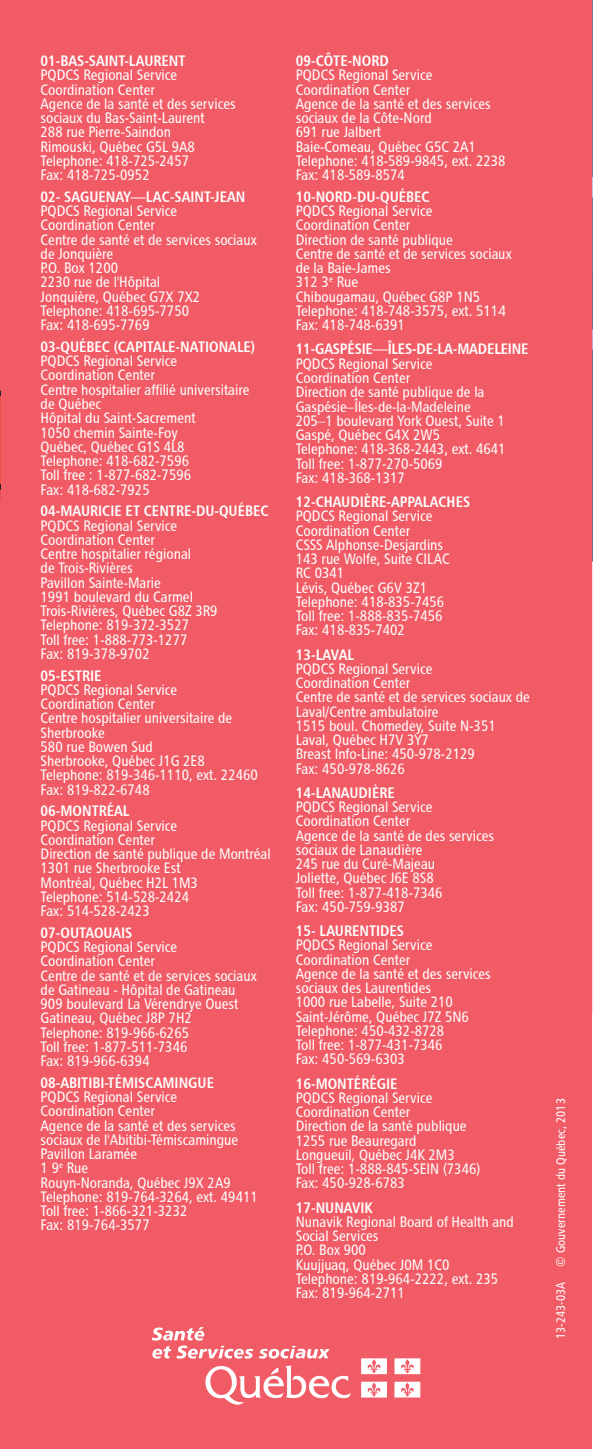
<style>
.page{position:relative;width:593px;height:1449px;background:#fff}
.page>*{position:absolute;margin:0;border:0;box-sizing:border-box;transform-origin:0 0}
.t1{font:15px/14.2px "Chaloult Cond Normal";color:#fff}
.t2{font:15px "Chaloult Cond Demi Gras Normal";color:#fff}
.t3{font:12.5px "Chaloult Cond Normal";color:#fff}
</style>
<div class="page">
<hr style="left:0;top:0;width:1px;height:1449px;background:#fff2e9">
<div style="left:1px;top:0;width:590px;height:1449px;background:#f15b65"></div>
<svg style="left:205px;top:1365px;width:146px;height:40px"></svg>
<svg style="left:152px;top:1327px;width:101px;height:31px"></svg>
<svg style="left:259px;top:1346px;width:70px;height:12px"></svg>
<svg style="left:361px;top:1358px;width:25px;height:16px"></svg>
<svg style="left:394px;top:1358px;width:26px;height:16px"></svg>
<svg style="left:361px;top:1381px;width:25px;height:16px"></svg>
<svg style="left:394px;top:1381px;width:26px;height:16px"></svg>
<svg style="left:0;top:379px;width:1px;height:129px"></svg>
<svg style="left:0;top:858px;width:1px;height:591px"></svg>
<svg style="left:591px;top:0;width:2px;height:1018px;background:#d57f8e"></svg>
<p class="t2" style="left:41px;top:51px;width:146px">01-BAS-SAINT-LAURENT</p>
<p class="t1" style="left:41px;top:68px;width:196px">PQDCS Regional Service<br>Coordination Center<br>Agence de la santé et des services sociaux du Bas-Saint-Laurent<br>288 rue Pierre-Saindon<br>Rimouski, Québec G5L 9A8<br>Telephone: 418-725-2457<br>Fax: 418-725-0952</p>
<p class="t2" style="left:41px;top:187px;width:206px">02- SAGUENAY—LAC-SAINT-JEAN</p>
<p class="t1" style="left:41px;top:204px;width:217px">PQDCS Regional Service<br>Coordination Center<br>Centre de santé et de services sociaux de Jonquière<br>P.O. Box 1200<br>2230 rue de l'Hôpital<br>Jonquière, Québec G7X 7X2<br>Telephone: 418-695-7750<br>Fax: 418-695-7769</p>
<p class="t2" style="left:41px;top:337px;width:216px">03-QUÉBEC (CAPITALE-NATIONALE)</p>
<p class="t1" style="left:41px;top:354px;width:210px">PQDCS Regional Service<br>Coordination Center<br>Centre hospitalier affilié universitaire de Québec<br>Hôpital du Saint-Sacrement<br>1050 chemin Sainte-Foy<br>Québec, Québec G1S 4L8<br>Telephone: 418-682-7596<br>Toll free : 1-877-682-7596<br>Fax: 418-682-7925</p>
<p class="t2" style="left:41px;top:501px;width:229px">04-MAURICIE ET CENTRE-DU-QUÉBEC</p>
<p class="t1" style="left:41px;top:518px;width:178px">PQDCS Regional Service<br>Coordination Center<br>Centre hospitalier régional<br>de Trois-Rivières<br>Pavillon Sainte-Marie<br>1991 boulevard du Carmel<br>Trois-Rivières, Québec G8Z 3R9<br>Telephone: 819-372-3527<br>Toll free: 1-888-773-1277<br>Fax: 819-378-9702</p>
<p class="t2" style="left:41px;top:666px;width:62px">05-ESTRIE</p>
<p class="t1" style="left:41px;top:682px;width:218px">PQDCS Regional Service<br>Coordination Center<br>Centre hospitalier universitaire de<br>Sherbrooke<br>580 rue Bowen Sud<br>Sherbrooke, Québec J1G 2E8<br>Telephone: 819-346-1110, ext. 22460<br>Fax: 819-822-6748</p>
<p class="t2" style="left:41px;top:801px;width:90px">06-MONTRÉAL</p>
<p class="t1" style="left:41px;top:818px;width:231px">PQDCS Regional Service<br>Coordination Center<br>Direction de santé publique de Montréal<br>1301 rue Sherbrooke Est<br>Montréal, Québec H2L 1M3<br>Telephone: 514-528-2424<br>Fax: 514-528-2423</p>
<p class="t2" style="left:41px;top:923px;width:93px">07-OUTAOUAIS</p>
<p class="t1" style="left:41px;top:939px;width:217px">PQDCS Regional Service<br>Coordination Center<br>Centre de santé et de services sociaux de Gatineau - Hôpital de Gatineau<br>909 boulevard La Vérendrye Ouest<br>Gatineau, Québec J8P 7H2<br>Telephone: 819-966-6265<br>Toll free: 1-877-511-7346<br>Fax: 819-966-6394</p>
<p class="t2" style="left:41px;top:1073px;width:175px">08-ABITIBI-TÉMISCAMINGUE</p>
<p class="t1" style="left:41px;top:1089px;width:218px">PQDCS Regional Service<br>Coordination Center<br>Agence de la santé et des services sociaux de l'Abitibi-Témiscamingue<br>Pavillon Laramée<br>1 9<sup>e</sup> Rue<br>Rouyn-Noranda, Québec J9X 2A9<br>Telephone: 819-764-3264, ext. 49411<br>Toll free: 1-866-321-3232<br>Fax: 819-764-3577</p>
<p class="t2" style="left:295px;top:51px;width:94px">09-CÔTE-NORD</p>
<p class="t1" style="left:295px;top:68px;width:211px">PQDCS Regional Service<br>Coordination Center<br>Agence de la santé et des services sociaux de la Côte-Nord<br>691 rue Jalbert<br>Baie-Comeau, Québec G5C 2A1<br>Telephone: 418-589-9845, ext. 2238<br>Fax: 418-589-8574</p>
<p class="t2" style="left:295px;top:187px;width:135px">10-NORD-DU-QUÉBEC</p>
<p class="t1" style="left:295px;top:204px;width:217px">PQDCS Regional Service<br>Coordination Center<br>Direction de santé publique<br>Centre de santé et de services sociaux de la Baie-James<br>312 3<sup>e</sup> Rue<br>Chibougamau, Québec G8P 1N5<br>Telephone: 418-748-3575, ext. 5114<br>Fax: 418-748-6391</p>
<p class="t2" style="left:295px;top:340px;width:234px">11-GASPÉSIE—ÎLES-DE-LA-MADELEINE</p>
<p class="t1" style="left:295px;top:356px;width:211px">PQDCS Regional Service<br>Coordination Center<br>Direction de santé publique de la<br>Gaspésie–Îles-de-la-Madeleine<br>205–1 boulevard York Ouest, Suite 1<br>Gaspé, Québec G4X 2W5<br>Telephone: 418-368-2443, ext. 4641<br>Toll free: 1-877-270-5069<br>Fax: 418-368-1317</p>
<p class="t2" style="left:295px;top:492px;width:176px">12-CHAUDIÈRE-APPALACHES</p>
<p class="t1" style="left:295px;top:509px;width:155px">PQDCS Regional Service<br>Coordination Center<br>CSSS Alphonse-Desjardins<br>143 rue Wolfe, Suite CILAC<br>RC 0341<br>Lévis, Québec G6V 3Z1<br>Telephone: 418-835-7456<br>Toll free: 1-888-835-7456<br>Fax: 418-835-7402</p>
<p class="t2" style="left:295px;top:645px;width:60px">13-LAVAL</p>
<p class="t1" style="left:295px;top:661px;width:235px">PQDCS Regional Service<br>Coordination Center<br>Centre de santé et de services sociaux de<br>Laval/Centre ambulatoire<br>1515 boul. Chomedey, Suite N-351<br>Laval, Québec H7V 3Y7<br>Breast Info-Line: 450-978-2129<br>Fax: 450-978-8626</p>
<p class="t2" style="left:295px;top:783px;width:100px">14-LANAUDIÈRE</p>
<p class="t1" style="left:295px;top:799px;width:199px">PQDCS Regional Service<br>Coordination Center<br>Agence de la santé de des services sociaux de Lanaudière<br>245 rue du Curé-Majeau<br>Joliette, Québec J6E 8S8<br>Toll free: 1-877-418-7346<br>Fax: 450-759-9387</p>
<p class="t2" style="left:295px;top:921px;width:110px">15- LAURENTIDES</p>
<p class="t1" style="left:295px;top:938px;width:196px">PQDCS Regional Service<br>Coordination Center<br>Agence de la santé et des services sociaux des Laurentides<br>1000 rue Labelle, Suite 210<br>Saint-Jérôme, Québec J7Z 5N6<br>Telephone: 450-432-8728<br>Toll free: 1-877-431-7346<br>Fax: 450-569-6303</p>
<p class="t2" style="left:295px;top:1074px;width:103px">16-MONTÉRÉGIE</p>
<p class="t1" style="left:295px;top:1090px;width:186px">PQDCS Regional Service<br>Coordination Center<br>Direction de la santé publique<br>1255 rue Beauregard<br>Longueuil, Québec J4K 2M3<br>Toll free: 1-888-845-SEIN (7346)<br>Fax: 450-928-6783</p>
<p class="t2" style="left:295px;top:1198px;width:78px">17-NUNAVIK</p>
<p class="t1" style="left:295px;top:1214px;width:219px">Nunavik Regional Board of Health and<br>Social Services<br>P.O. Box 900<br>Kuujjuaq, Québec J0M 1C0<br>Telephone: 819-964-2222, ext. 235<br>Fax: 819-964-2711</p>
<p class="t3" style="left:552px;top:1339px;width:243px;rotate:-90deg">13-243-03A © Gouvernement du Québec, 2013</p>
</div>
